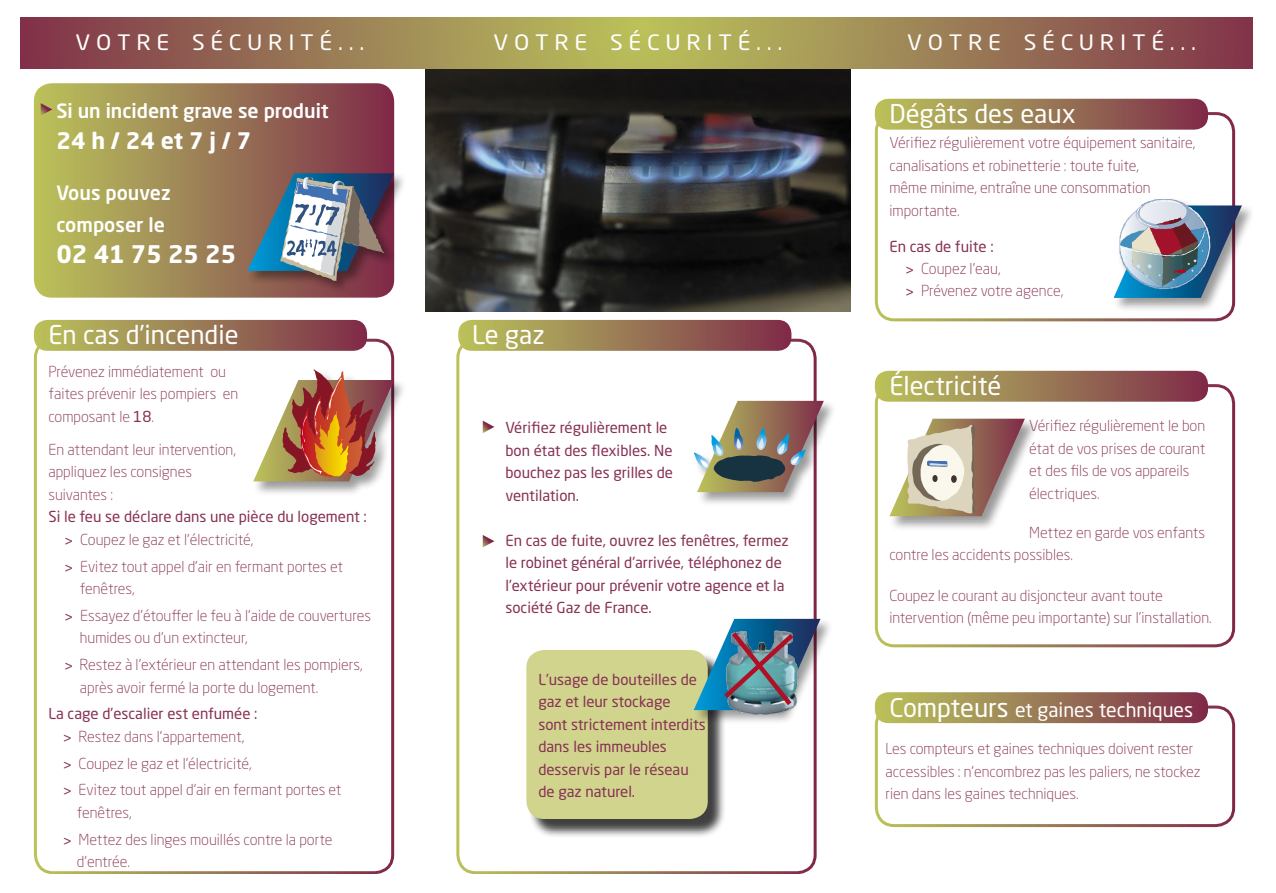
<style>
.page{position:relative;width:1276px;height:893px;background:#fff}
.page>*{position:absolute;margin:0;border:0;box-sizing:border-box;transform-origin:0 0}
.t1{font:25.5px "Neo Sans Std";color:#fff}
.t2{font:700 24px "Neo Sans Std";color:#fff}
.t3{font:700 22.5px "Neo Sans Std";color:#fff}
.t4{font:21px "Neo Sans Std";color:#fff;scale:1.1 1}
.t5{font:500 19.5px/31.5px "Neo Sans Std";color:#fff}
.t6{font:19.5px "Neo Sans Std";color:#fff}
.t7{font:300 15px/22.5px "Neo Sans Std";color:#873154}
.t8{font:15px/22.5px "Neo Sans Std";color:#873154}
.s1{font-weight:400}
.s2{font-family:"Sansation"}
.s3{font-weight:300}
.s4{font-family:"Sansation";font-weight:400}
.s5{font-size:25.5px}
</style>
<div class="page">
<div style="left:875px;top:112px;width:360px;height:209px;border:3px solid #fff;border-radius:18px"></div>
<div style="left:875px;top:384px;width:360px;height:263px;border:3px solid #fff;border-radius:18px"></div>
<div style="left:875px;top:705px;width:360px;height:122px;border:3px solid #fff;border-radius:18px"></div>
<div style="left:34px;top:339px;width:360px;height:535px;border:3px solid #fff;border-radius:18px"></div>
<div style="left:456px;top:339px;width:360px;height:535px;border:3px solid #fff;border-radius:18px"></div>
<img style="left:425px;top:68px;width:425px;height:244px">
<svg style="left:34px;top:83px;width:360px;height:215px;background:#a18756"></svg>
<svg style="left:20px;top:17px;width:1233px;height:51px;background:#9c7b54"></svg>
<div style="left:528px;top:652px;width:198px;height:186px;background:#000;opacity:.75"></div>
<div style="left:526px;top:650px;width:182px;height:169px;background:#d1d48d;border-radius:18px"></div>
<div style="left:252px;top:368px;width:155px;height:128px;background:#000;opacity:.4"></div>
<svg style="left:253px;top:369px;width:141px;height:112px"></svg>
<div style="left:693px;top:399px;width:144px;height:108px;background:#000;opacity:.4"></div>
<svg style="left:694px;top:401px;width:130px;height:91px"></svg>
<div style="left:1112px;top:198px;width:143px;height:115px;background:#000;opacity:.4"></div>
<svg style="left:1113px;top:199px;width:129px;height:99px"></svg>
<div style="left:888px;top:417px;width:150px;height:114px;background:#000;opacity:.4"></div>
<svg style="left:889px;top:419px;width:136px;height:97px"></svg>
<div style="left:246px;top:171px;width:162px;height:124px;background:#000;opacity:.4"></div>
<svg style="left:247px;top:173px;width:147px;height:108px;background:#767a89"></svg>
<div style="left:693px;top:617px;width:141px;height:108px;background:#000;opacity:.4"></div>
<img style="left:724px;top:710px;width:76px;height:5px">
<img style="left:693px;top:619px;width:127px;height:91px">
<svg style="left:41px;top:103px;width:11px;height:13px"></svg>
<svg style="left:34px;top:320px;width:333px;height:31px;background:#9d7b56"></svg>
<svg style="left:458px;top:320px;width:333px;height:31px;background:#9d7b56"></svg>
<svg style="left:875px;top:99px;width:333px;height:31px;background:#9d7c57"></svg>
<svg style="left:875px;top:371px;width:333px;height:31px;background:#9d7b57"></svg>
<svg style="left:875px;top:692px;width:333px;height:31px;background:#9d7b56"></svg>
<svg style="left:483px;top:421px;width:11px;height:12px"></svg>
<svg style="left:483px;top:535px;width:11px;height:12px"></svg>
<div style="left:1253px;top:0;width:23px;height:893px;background:#fff"></div>
<h3 class="t4" style="left:76px;top:29px;width:264px">V O T R E S É C U R I T É . . .</h3>
<h3 class="t4" style="left:493px;top:29px;width:264px">V O T R E S É C U R I T É . . .</h3>
<h3 class="t4" style="left:907px;top:29px;width:264px">V O T R E S É C U R I T É . . .</h3>
<h3 class="t5" style="left:56px;top:94px;width:274px">Si un incident grave se produit</h3>
<h3 class="t3" style="left:56px;top:126px;width:196px">24 h / 24 et 7 j / 7</h3>
<h3 class="t5" style="left:56px;top:177px;width:116px">Vous pouvez composer le</h3>
<h2 class="t2" style="left:56px;top:239px;width:181px">02 41 75 25 25</h2>
<h1 class="t1" style="left:48px;top:319px;width:192px">En cas d’incendie</h1>
<h1 class="t1" style="left:472px;top:319px;width:74px">Le gaz</h1>
<p class="t7" style="left:48px;top:360px;width:191px">Prévenez immédiatement ou faites prévenir les pompiers en composant le <span class="s1">18</span>.</p>
<p class="t7" style="left:48px;top:438px;width:189px">En attendant leur intervention, appliquez les consignes suivantes :</p>
<p class="t8" style="left:65px;top:505px;width:303px;text-indent:-16px">Si le feu se déclare dans une pièce du logement : <span class="s2">&gt;</span> <span class="s3">Coupez le gaz et l’électricité,</span></p>
<p class="t7" style="left:80px;top:555px;width:265px;text-indent:-15px"><span class="s4">&gt;</span> Evitez tout appel d’air en fermant portes et fenêtres,</p>
<p class="t7" style="left:80px;top:604px;width:292px;text-indent:-15px"><span class="s4">&gt;</span> Essayez d’étouffer le feu à l’aide de couvertures humides ou d’un extincteur,</p>
<p class="t7" style="left:80px;top:653px;width:284px;text-indent:-15px"><span class="s4">&gt;</span> Restez à l’extérieur en attendant les pompiers, après avoir fermé la porte du logement.</p>
<p class="t8" style="left:48px;top:702px;width:210px;text-align:center">La cage d’escalier est enfumée : <span class="s2">&gt;</span> <span class="s3">Restez dans l’appartement,</span></p>
<p class="t7" style="left:63px;top:750px;width:280px;line-height:26.7px"><span class="s4">&gt;</span> Coupez le gaz et l’électricité,<br><span class="s4">&gt;</span> Evitez tout appel d’air en fermant portes et</p>
<p class="t7" style="left:63px;top:799px;width:270px;line-height:26.7px;text-indent:14px">fenêtres,<br><span class="s4">&gt;</span> Mettez des linges mouillés contre la porte</p>
<p class="t7" style="left:77px;top:850px;width:55px">d’entrée.</p>
<p class="t8" style="left:505px;top:416px;width:169px">Vérifiez régulièrement le bon état des flexibles. Ne bouchez pas les grilles de ventilation.</p>
<p class="t8" style="left:505px;top:529px;width:285px">En cas de fuite, ouvrez les fenêtres, fermez le robinet général d’arrivée, téléphonez de l’extérieur pour prévenir votre agence et la société Gaz de France.</p>
<p class="t8" style="left:538px;top:668px;width:169px">L’usage de bouteilles de gaz et leur stockage<br>sont strictement interdits dans les immeubles desservis par le réseau de gaz naturel.</p>
<h1 class="t1" style="left:889px;top:98px;width:188px">Dégâts des eaux</h1>
<p class="t7" style="left:889px;top:131px;width:307px">Vérifiez régulièrement votre équipement sanitaire, canalisations et robinetterie : toute fuite,<br>même minime, entraîne une consommation importante.</p>
<p class="t7" style="left:906px;top:235px;width:159px;text-indent:-16px"><span class="s1">En cas de fuite :<br></span><span class="s4">&gt;</span> Coupez l’eau,<br><span class="s4">&gt;</span> Prévenez votre agence,</p>
<h1 class="t1" style="left:889px;top:370px;width:114px">Électricité</h1>
<p class="t7" style="left:1029px;top:414px;width:178px">Vérifiez régulièrement le bon état de vos prises de courant et des fils de vos appareils électriques.</p>
<p class="t7" style="left:889px;top:521px;width:317px;text-indent:140px">Mettez en garde vos enfants contre les accidents possibles.</p>
<p class="t7" style="left:889px;top:584px;width:324px">Coupez le courant au disjoncteur avant toute intervention (même peu importante) sur l’installation.</p>
<h3 class="t6" style="left:889px;top:697px;width:305px"><span class="s5">Compteurs</span> et gaines techniques</h3>
<p class="t7" style="left:885px;top:737px;width:316px">Les compteurs et gaines techniques doivent rester accessibles : n’encombrez pas les paliers, ne stockez rien dans les gaines techniques.</p>
</div>
